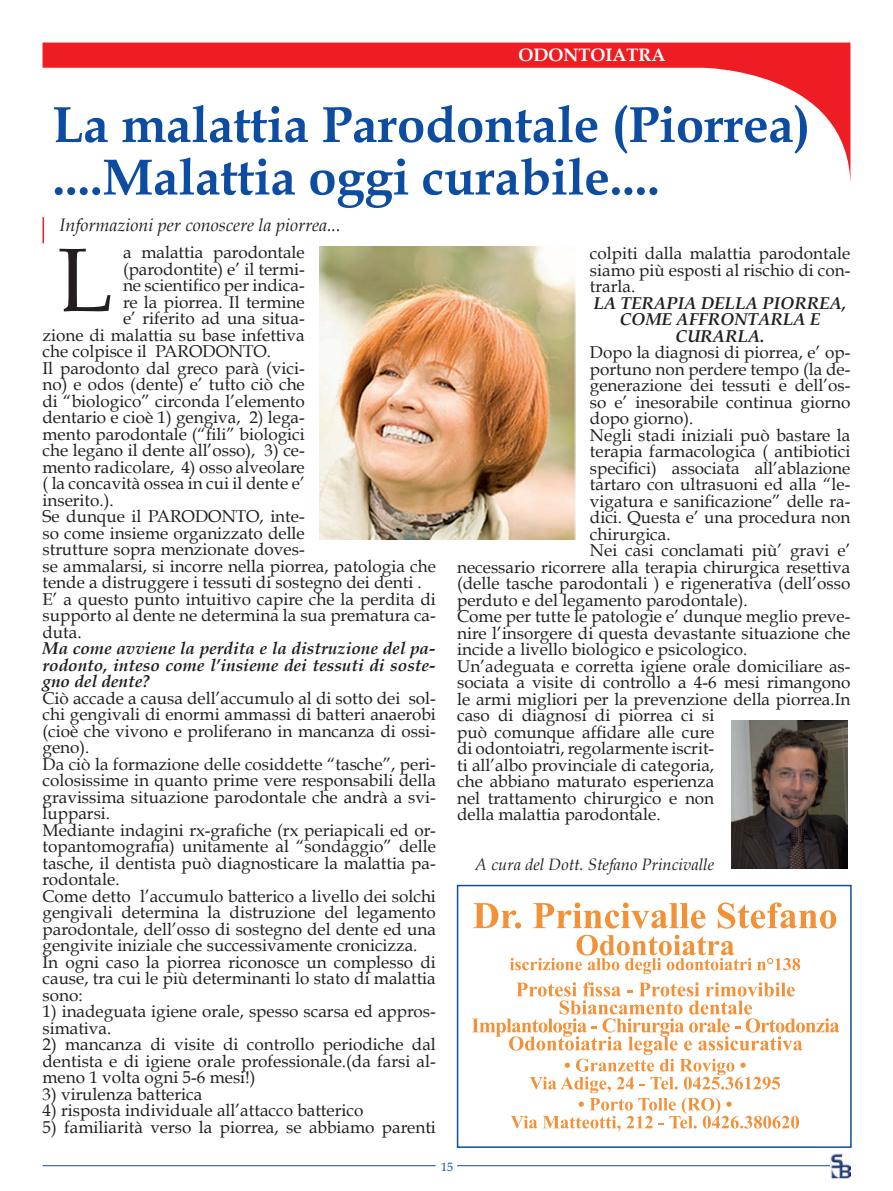
<style>
.page{position:relative;width:893px;height:1191px;background:#fff}
.page>*{position:absolute;margin:0;border:0;box-sizing:border-box;transform-origin:0 0}
.t1{font:90px "Book Antiqua";color:#231f20}
.t2{font:700 51px "Book Antiqua";letter-spacing:-.005em;color:#0d4da1}
.t3{font:italic 18px "Book Antiqua";color:#231f20}
.t4{font:700 18px "Book Antiqua";color:#fff}
.t5{font:17.1px/16.5px "Book Antiqua";color:#231f20;text-align:justify}
.t6{font:italic 700 17.1px/16.5px "Book Antiqua";color:#231f20;text-align:justify}
.t7{font:italic 16.5px "Book Antiqua";color:#231f20}
.t8{font:12px "Book Antiqua";color:#0d4da1}
</style>
<div class="page">
<hr style="left:43px;top:1165px;width:807px;height:1px;background:#0d4da1">
<div style="left:436px;top:1154px;width:21px;height:21px;background:#fff"></div>
<img style="left:830px;top:1153px;width:20px;height:25px">
<svg style="left:43px;top:43px;width:807px;height:133px"></svg>
<svg style="left:43px;top:217px;width:1px;height:26px"></svg>
<svg style="left:473px;top:903px;width:48px;height:25px"></svg>
<svg style="left:533px;top:902px;width:172px;height:26px"></svg>
<svg style="left:718px;top:902px;width:118px;height:26px"></svg>
<svg style="left:510px;top:934px;width:290px;height:40px"></svg>
<svg style="left:472px;top:982px;width:367px;height:149px"></svg>
<div style="left:457px;top:884px;width:395px;height:263px;border:2px solid #0d4da1"></div>
<img style="left:732px;top:720px;width:116px;height:148px">
<img style="left:320px;top:246px;width:255px;height:293px">
<p class="t4" style="left:519px;top:44px;width:148px">ODONTOIATRA</p>
<p class="t2" style="left:52px;top:95px;width:760px">La malattia Parodontale (Piorrea)</p>
<p class="t2" style="left:52px;top:147px;width:609px">....Malattia oggi curabile....</p>
<p class="t3" style="left:59px;top:214px;width:283px">Informazioni per conoscere la piorrea...</p>
<p class="t5" style="left:123px;top:244px;width:183px">a malattia parodontale</p>
<p class="t5" style="left:123px;top:260px;width:183px">(parodontite) e’ il termi-</p>
<p class="t5" style="left:123px;top:277px;width:183px">ne scientifico per indica-</p>
<p class="t5" style="left:123px;top:293px;width:183px">re la piorrea. Il termine</p>
<p class="t5" style="left:123px;top:310px;width:183px">e’ riferito ad una situa-</p>
<p class="t5" style="left:43px;top:326px;width:264px">zione di malattia su base infettiva</p>
<p class="t5" style="left:43px;top:343px;width:230px">che colpisce il PARODONTO.</p>
<p class="t5" style="left:43px;top:359px;width:264px">Il parodonto dal greco parà (vici&shy;no) e odos (dente) e’ tutto ciò che di “biologico” circonda l’elemento dentario e cioè 1) gengiva, 2) lega&shy;mento parodontale (“fili” biologici che legano il dente all’osso), 3) ce&shy;mento radicolare, 4) osso alveolare ( la concavità ossea in cui il dente e’ inserito.).</p>
<p class="t5" style="left:43px;top:508px;width:395px;text-align:left">Se dunque il PARODONTO, inte-<br>so come insieme organizzato delle<br>strutture sopra menzionate doves-<br>se ammalarsi, si incorre nella piorrea, patologia che tende a distruggere i tessuti di sostegno dei denti .</p>
<p class="t5" style="left:43px;top:590px;width:395px">E’ a questo punto intuitivo capire che la perdita di supporto al dente ne determina la sua prematura ca&shy;duta.</p>
<p class="t6" style="left:43px;top:640px;width:395px">Ma come avviene la perdita e la distruzione del pa&shy;rodonto, inteso come l’insieme dei tessuti di soste&shy;gno del dente?</p>
<p class="t5" style="left:43px;top:689px;width:395px">Ciò accade a causa dell’accumulo al di sotto dei sol&shy;chi gengivali di enormi ammassi di batteri anaerobi (cioè che vivono e proliferano in mancanza di ossi&shy;geno).</p>
<p class="t5" style="left:43px;top:755px;width:395px">Da ciò la formazione delle cosiddette “tasche”, peri&shy;colosissime in quanto prime vere responsabili della gravissima situazione parodontale che andrà a svi&shy;lupparsi.</p>
<p class="t5" style="left:43px;top:821px;width:395px">Mediante indagini rx-grafiche (rx periapicali ed or&shy;topantomografia) unitamente al “sondaggio” delle tasche, il dentista può diagnosticare la malattia pa&shy;rodontale.</p>
<p class="t5" style="left:43px;top:887px;width:395px">Come detto l’accumulo batterico a livello dei solchi gengivali determina la distruzione del legamento parodontale, dell’osso di sostegno del dente ed una gengivite iniziale che successivamente cronicizza.</p>
<p class="t5" style="left:43px;top:954px;width:395px">In ogni caso la piorrea riconosce un complesso di cause, tra cui le più determinanti lo stato di malattia sono:</p>
<p class="t5" style="left:43px;top:1003px;width:395px">1) inadeguata igiene orale, spesso scarsa ed appros&shy;simativa.</p>
<p class="t5" style="left:43px;top:1036px;width:395px">2) mancanza di visite di controllo periodiche dal dentista e di igiene orale professionale.(da farsi al&shy;meno 1 volta ogni 5-6 mesi!)</p>
<p class="t5" style="left:43px;top:1086px;width:161px">3) virulenza batterica</p>
<p class="t5" style="left:43px;top:1102px;width:322px">4) risposta individuale all’attacco batterico</p>
<p class="t5" style="left:43px;top:1119px;width:395px">5) familiarità verso la piorrea, se abbiamo parenti</p>
<p class="t1" style="left:57px;top:224px;width:56px">L</p>
<p class="t5" style="left:590px;top:245px;width:262px">colpiti dalla malattia parodontale siamo più esposti al rischio di con&shy;trarla.</p>
<p class="t6" style="left:594px;top:295px;width:254px;text-align:center">LA TERAPIA DELLA PIORREA,<br>COME AFFRONTARLA E</p>
<p class="t6" style="left:676px;top:328px;width:91px">CURARLA.</p>
<p class="t5" style="left:590px;top:344px;width:262px">Dopo la diagnosi di piorrea, e’ op&shy;portuno non perdere tempo (la de&shy;generazione dei tessuti e dell’os&shy;so e’ inesorabile continua giorno dopo giorno).</p>
<p class="t5" style="left:590px;top:427px;width:262px">Negli stadi iniziali può bastare la terapia farmacologica ( antibiotici specifici) associata all’ablazione tartaro con ultrasuoni ed alla “le&shy;vigatura e sanificazione” delle ra&shy;dici. Questa e’ una procedura non chirurgica.</p>
<p class="t5" style="left:457px;top:542px;width:395px;text-indent:133px">Nei casi conclamati più’ gravi e’ necessario ricorrere alla terapia chirurgica resettiva (delle tasche parodontali ) e rigenerativa (dell’osso perduto e del legamento parodontale).</p>
<p class="t5" style="left:457px;top:608px;width:395px">Come per tutte le patologie e’ dunque meglio preve&shy;nire l’insorgere di questa devastante situazione che incide a livello biologico e psicologico.</p>
<p class="t5" style="left:457px;top:658px;width:395px;text-align:left">Un’adeguata e corretta igiene orale domiciliare as&shy;sociata a visite di controllo a 4-6 mesi rimangono le armi migliori per la prevenzione della piorrea.In caso di diagnosi di piorrea ci si<br>può comunque affidare alle cure<br>di odontoiatri, regolarmente iscrit-<br>ti all’albo provinciale di categoria,<br>che abbiano maturato esperienza<br>nel trattamento chirurgico e non<br>della malattia parodontale.</p>
<p class="t7" style="left:475px;top:854px;width:240px">A cura del Dott. Stefano Princivalle</p>
<p class="t8" style="left:441px;top:1159px;width:13px">15</p>
</div>
